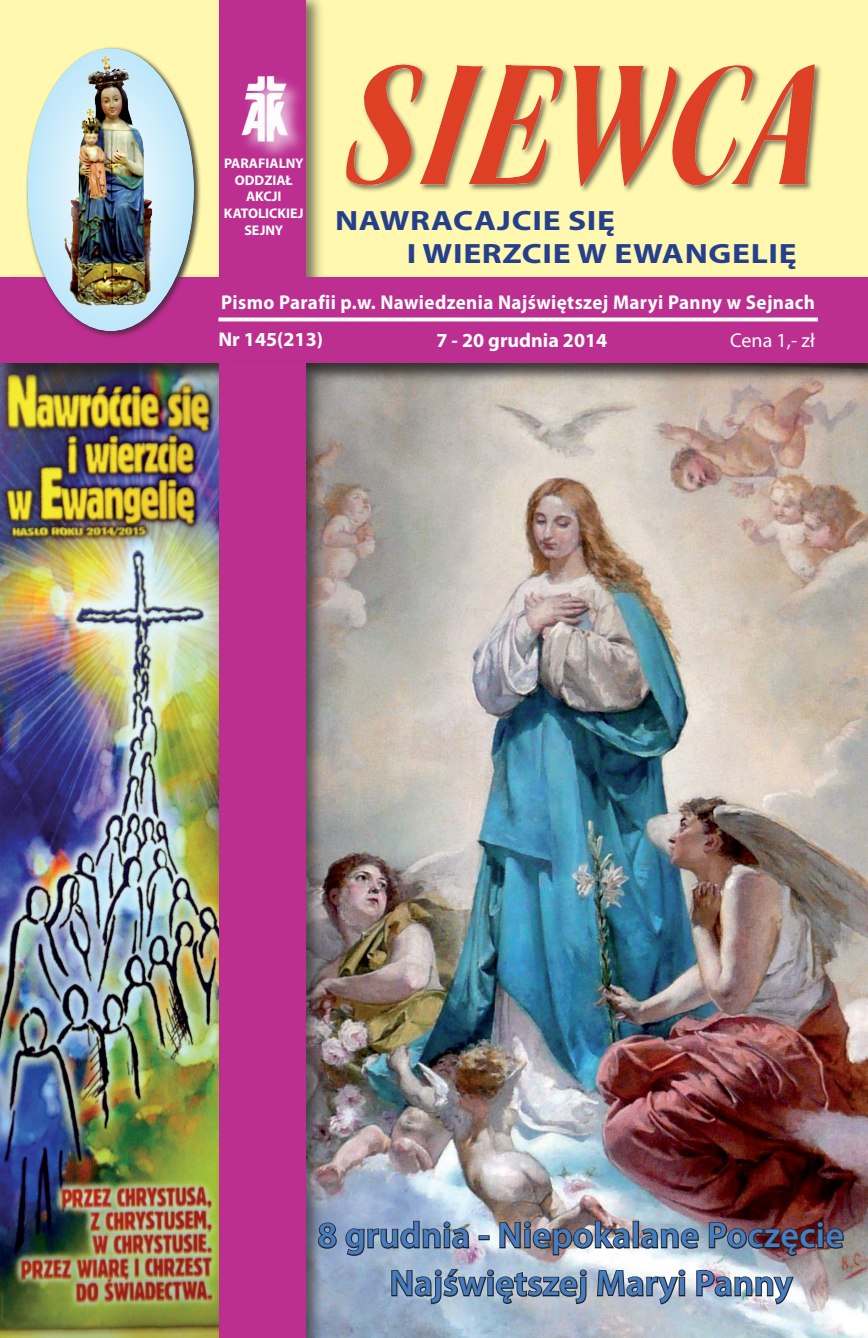
<style>
.page{position:relative;width:868px;height:1338px;background:#fff}
.page>*{position:absolute;margin:0;border:0;box-sizing:border-box;transform-origin:0 0}
.t1{font:600 36px/48px "Myriad Pro";letter-spacing:.01em;color:#457dc0;text-align:center}
.t2{font:700 28px "Myriad Pro";letter-spacing:.09em;color:#253f8e;scale:1.2 1}
.t3{font:700 28px "Myriad Pro";letter-spacing:.09em;color:#253f8e;scale:1.21 1}
.t4{font:700 20px/37.2px "Myriad Pro";letter-spacing:.02em;color:#fff;scale:.95 1}
.t5{font:20px "Myriad Pro";color:#fff}
.t6{font:700 20px "Myriad Pro";color:#fff}
.t7{font:700 14px/16.8px "Myriad Pro";color:#fff;text-align:center}
.s1{font-weight:700}
</style>
<div class="page">
<img style="left:0;top:384px;width:215px;height:954px">
<img style="left:327px;top:384px;width:540px;height:954px">
<div style="left:0;top:0;width:867px;height:300px;background:#fff8ae"></div>
<div style="left:215px;top:0;width:112px;height:376px;background:#231f20;opacity:.6"></div>
<div style="left:219px;top:0;width:86px;height:356px;background:#bc2f90"></div>
<div style="left:0;top:272px;width:867px;height:112px;background:#231f20;opacity:.6"></div>
<div style="left:0;top:277px;width:867px;height:86px;background:#bc2f90"></div>
<svg style="left:218px;top:317px;width:599px;height:4px;background:#f6e5f1"></svg>
<div style="left:24px;top:45px;width:178px;height:294px;background:#231f20;opacity:.58"></div>
<img style="left:27px;top:48px;width:167px;height:283px;border-radius:50%">
<div style="left:343px;top:62px;width:480px;height:132px;background:#231f20;opacity:.6"></div>
<img style="left:346px;top:65px;width:468px;height:122px">
<div style="left:215px;top:358px;width:112px;height:980px;background:#231f20;opacity:.6"></div>
<div style="left:219px;top:363px;width:86px;height:975px;background:#bc2f90"></div>
<div style="left:239px;top:72px;width:68px;height:90px;background:#fff;opacity:.75"></div>
<img style="left:239px;top:74px;width:52px;height:70px">
<svg style="left:317px;top:1222px;width:21px;height:28px"></svg>
<div style="left:478px;top:1235px;width:11px;height:5px;border:2px solid #231f20"></div>
<div style="left:817px;top:1229px;width:6px;height:19px;border:2px solid #231f20"></div>
<div style="left:816px;top:1221px;width:7px;height:7px;border:2px solid #231f20;border-radius:50%"></div>
<svg style="left:824px;top:1227px;width:20px;height:23px"></svg>
<svg style="left:344px;top:1182px;width:143px;height:137px;background:#95a6bb"></svg>
<div style="left:487px;top:1277px;width:6px;height:19px;border:2px solid #231f20"></div>
<div style="left:487px;top:1269px;width:7px;height:7px;border:2px solid #231f20;border-radius:50%"></div>
<img style="left:494px;top:1154px;width:322px;height:151px">
<p class="t7" style="left:224px;top:154px;width:81px">PARAFIALNY<br>ODDZIAŁ<br>AKCJI<br>KATOLICKIEJ<br>SEJNY</p>
<h2 class="t2" style="left:335px;top:202px;width:99px">Nawraca</h2>
<h2 class="t2" style="left:497px;top:202px;width:26px">jcie</h2>
<h2 class="t2" style="left:568px;top:202px;width:41px">si ę</h2>
<h2 class="t2" style="left:334px;top:236px;width:35px">i</h2>
<h2 class="t2" style="left:422px;top:236px;width:82px">wierzcie</h2>
<h2 class="t2" style="left:577px;top:236px;width:185px">w Ewangelię</h2>
<h2 class="t3" style="left:344px;top:228px;width:382px">KOŚCIÓŁ NASZYM DOMEM</h2>
<p class="t4" style="left:218px;top:283px;width:629px">Pismo Parafii p.w. Nawiedzenia Najświętszej Maryi Panny w Sejnach<br>Nr 145(213)</p>
<p class="t5" style="left:244px;top:327px;width:70px"><span class="s1">92</span> (160)</p>
<p class="t5" style="left:423px;top:328px;width:138px">16 – 9 w ześnia</p>
<p class="t5" style="left:730px;top:328px;width:86px">Cena 1,- zł</p>
<p class="t6" style="left:436px;top:327px;width:172px">7 - 20 grudnia 2014</p>
<h1 class="t1" style="left:317px;top:1210px;width:527px">8 grudnia - Niepokalane Poczęcie<br>Najświętszej Maryi Panny</h1>
</div>
